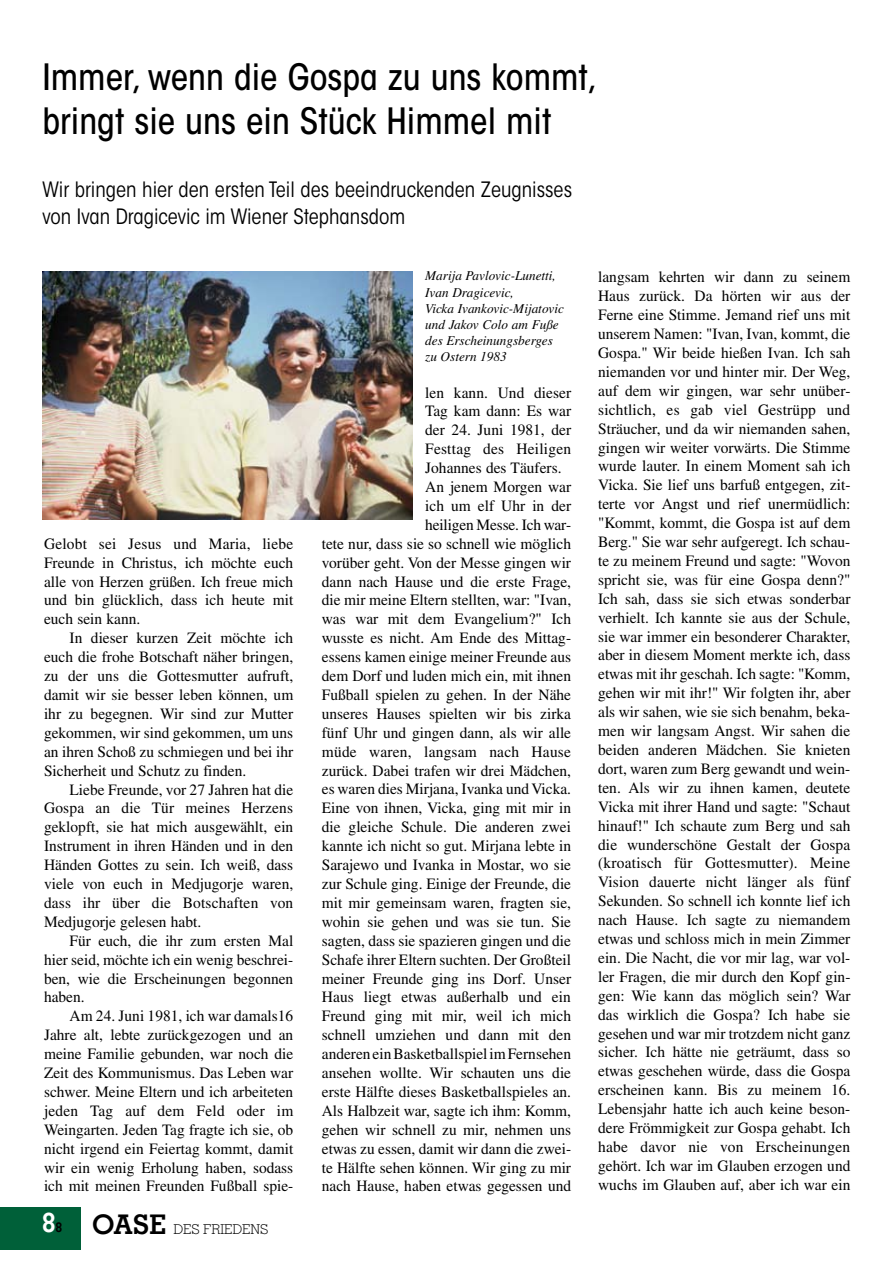
<style>
.page{position:relative;width:893px;height:1263px;background:#fff}
.page>*{position:absolute;margin:0;border:0;box-sizing:border-box;transform-origin:0 0}
.t1{font:500 condensed 36px/43.2px "ITC Avant Garde Std";color:#000}
.t2{font:condensed 21px/27px "ITC Avant Garde Std";color:#000}
.t3{font:15.75px/18.9px "Times LT Std";color:#000;text-align:justify}
.t4{font:italic 13.5px/16.2px "Times LT Std";color:#000}
.t5{font:300 13.5px "Memphis LT Std";color:#000}
.s1{font-weight:700;font-size:27px;color:#fff}
.s2{font-weight:700}
.s3{font-weight:700;font-size:27px}
</style>
<div class="page">
<div style="left:0;top:1208px;width:80px;height:42px;background:#006039"></div>
<img style="left:43px;top:271px;width:369px;height:248px">
<h1 class="t1" style="left:43px;top:56px;width:556px">Immer, wenn die Gospa zu uns kommt, bringt sie uns ein Stück Himmel mit</h1>
<h2 class="t2" style="left:43px;top:176px;width:531px">Wir bringen hier den ersten Teil des beeindruckenden Zeugnisses von Ivan Dragicevic im Wiener Stephansdom</h2>
<p class="t3" style="left:44px;top:534px;width:251px">Gelobt sei Jesus und Maria, liebe Freunde in Christus, ich möchte euch alle von Herzen grüßen. Ich freue mich und bin glücklich, dass ich heute mit euch sein kann.</p>
<p class="t3" style="left:44px;top:628px;width:251px;text-indent:26px">In dieser kurzen Zeit möchte ich euch die frohe Botschaft näher bringen, zu der uns die Gottesmutter aufruft, damit wir sie besser leben können, um ihr zu begegnen. Wir sind zur Mutter gekommen, wir sind gekommen, um uns an ihren Schoß zu schmiegen und bei ihr Sicherheit und Schutz zu finden.</p>
<p class="t3" style="left:44px;top:780px;width:251px;text-indent:26px">Liebe Freunde, vor 27 Jahren hat die Gospa an die Tür meines Herzens geklopft, sie hat mich ausgewählt, ein Instrument in ihren Händen und in den Händen Gottes zu sein. Ich weiß, dass viele von euch in Medjugorje waren, dass ihr über die Botschaften von Medjugorje gelesen habt.</p>
<p class="t3" style="left:44px;top:931px;width:251px;text-indent:26px">Für euch, die ihr zum ersten Mal hier seid, möchte ich ein wenig beschrei&shy;ben, wie die Erscheinungen begonnen haben.</p>
<p class="t3" style="left:44px;top:1006px;width:251px;text-indent:26px">Am 24. Juni 1981, ich war damals16<br>Jahre alt, lebte zurückgezogen und an meine Familie gebunden, war noch die Zeit des Kommunismus. Das Leben war schwer. Meine Eltern und ich arbeiteten jeden Tag auf dem Feld oder im Weingarten. Jeden Tag fragte ich sie, ob nicht irgend ein Feiertag kommt, damit wir ein wenig Erholung haben, sodass ich mit meinen Freunden Fußball spie-</p>
<p class="t5" style="left:42px;top:1221px;width:228px"><span class="s1">8</span><span class="s2">8</span> <span class="s3">OASE</span> DES FRIEDENS</p>
<p class="t4" style="left:425px;top:268px;width:140px">Marija Pavlovic-Lunetti,<br>Ivan Dragicevic,<br>Vicka Ivankovic-Mijatovic und Jakov Colo am Fuße des Erscheinungsberges zu Ostern 1983</p>
<p class="t3" style="left:425px;top:383px;width:147px">len kann. Und dieser</p>
<p class="t3" style="left:425px;top:402px;width:147px">Tag kam dann: Es war</p>
<p class="t3" style="left:425px;top:420px;width:147px">der 24. Juni 1981, der</p>
<p class="t3" style="left:425px;top:439px;width:147px">Festtag des Heiligen</p>
<p class="t3" style="left:425px;top:458px;width:138px">Johannes des Täufers.</p>
<p class="t3" style="left:425px;top:477px;width:147px">An jenem Morgen war</p>
<p class="t3" style="left:425px;top:496px;width:147px">ich um elf Uhr in der</p>
<p class="t3" style="left:425px;top:515px;width:147px">heiligen Messe. Ich war-</p>
<p class="t3" style="left:322px;top:534px;width:251px">tete nur, dass sie so schnell wie möglich</p>
<p class="t3" style="left:322px;top:553px;width:251px">vorüber geht. Von der Messe gingen wir</p>
<p class="t3" style="left:322px;top:572px;width:251px">dann nach Hause und die erste Frage,</p>
<p class="t3" style="left:322px;top:591px;width:251px">die mir meine Eltern stellten, war: "Ivan,</p>
<p class="t3" style="left:322px;top:609px;width:251px">was war mit dem Evangelium?" Ich</p>
<p class="t3" style="left:322px;top:628px;width:251px">wusste es nicht. Am Ende des Mittag-</p>
<p class="t3" style="left:322px;top:647px;width:251px">essens kamen einige meiner Freunde aus</p>
<p class="t3" style="left:322px;top:666px;width:251px">dem Dorf und luden mich ein, mit ihnen</p>
<p class="t3" style="left:322px;top:685px;width:251px">Fußball spielen zu gehen. In der Nähe</p>
<p class="t3" style="left:322px;top:704px;width:251px">unseres Hauses spielten wir bis zirka</p>
<p class="t3" style="left:322px;top:723px;width:251px">fünf Uhr und gingen dann, als wir alle</p>
<p class="t3" style="left:322px;top:742px;width:251px">müde waren, langsam nach Hause</p>
<p class="t3" style="left:322px;top:761px;width:251px">zurück. Dabei trafen wir drei Mädchen,</p>
<p class="t3" style="left:322px;top:780px;width:251px">es waren dies Mirjana, Ivanka und Vicka.</p>
<p class="t3" style="left:322px;top:798px;width:251px">Eine von ihnen, Vicka, ging mit mir in</p>
<p class="t3" style="left:322px;top:817px;width:251px">die gleiche Schule. Die anderen zwei</p>
<p class="t3" style="left:322px;top:836px;width:251px">kannte ich nicht so gut. Mirjana lebte in</p>
<p class="t3" style="left:322px;top:855px;width:251px">Sarajewo und Ivanka in Mostar, wo sie</p>
<p class="t3" style="left:322px;top:874px;width:251px">zur Schule ging. Einige der Freunde, die</p>
<p class="t3" style="left:322px;top:893px;width:251px">mit mir gemeinsam waren, fragten sie,</p>
<p class="t3" style="left:322px;top:912px;width:251px">wohin sie gehen und was sie tun. Sie</p>
<p class="t3" style="left:322px;top:931px;width:251px">sagten, dass sie spazieren gingen und die</p>
<p class="t3" style="left:322px;top:950px;width:251px">Schafe ihrer Eltern suchten. Der Großteil</p>
<p class="t3" style="left:322px;top:969px;width:251px">meiner Freunde ging ins Dorf. Unser</p>
<p class="t3" style="left:322px;top:987px;width:251px">Haus liegt etwas außerhalb und ein</p>
<p class="t3" style="left:322px;top:1006px;width:251px">Freund ging mit mir, weil ich mich</p>
<p class="t3" style="left:322px;top:1025px;width:251px">schnell umziehen und dann mit den</p>
<p class="t3" style="left:322px;top:1044px;width:251px">anderen ein Basketballspiel im Fernsehen</p>
<p class="t3" style="left:322px;top:1063px;width:251px">ansehen wollte. Wir schauten uns die</p>
<p class="t3" style="left:322px;top:1082px;width:251px">erste Hälfte dieses Basketballspieles an.</p>
<p class="t3" style="left:322px;top:1101px;width:251px">Als Halbzeit war, sagte ich ihm: Komm,</p>
<p class="t3" style="left:322px;top:1120px;width:251px">gehen wir schnell zu mir, nehmen uns</p>
<p class="t3" style="left:322px;top:1139px;width:251px">etwas zu essen, damit wir dann die zwei-</p>
<p class="t3" style="left:322px;top:1158px;width:251px">te Hälfte sehen können. Wir ging zu mir</p>
<p class="t3" style="left:322px;top:1176px;width:251px">nach Hause, haben etwas gegessen und</p>
<p class="t3" style="left:598px;top:268px;width:254px">langsam kehrten wir dann zu seinem Haus zurück. Da hörten wir aus der Ferne eine Stimme. Jemand rief uns mit unserem Namen: "Ivan, Ivan, kommt, die Gospa." Wir beide hießen Ivan. Ich sah niemanden vor und hinter mir. Der Weg, auf dem wir gingen, war sehr unüber&shy;sichtlich, es gab viel Gestrüpp und Sträucher, und da wir niemanden sahen, gingen wir weiter vorwärts. Die Stimme wurde lauter. In einem Moment sah ich Vicka. Sie lief uns barfuß entgegen, zit&shy;terte vor Angst und rief unermüdlich: "Kommt, kommt, die Gospa ist auf dem Berg." Sie war sehr aufgeregt. Ich schau&shy;te zu meinem Freund und sagte: "Wovon spricht sie, was für eine Gospa denn?" Ich sah, dass sie sich etwas sonderbar verhielt. Ich kannte sie aus der Schule, sie war immer ein besonderer Charakter, aber in diesem Moment merkte ich, dass etwas mit ihr geschah. Ich sagte: "Komm, gehen wir mit ihr!" Wir folgten ihr, aber als wir sahen, wie sie sich benahm, beka&shy;men wir langsam Angst. Wir sahen die beiden anderen Mädchen. Sie knieten dort, waren zum Berg gewandt und wein&shy;ten. Als wir zu ihnen kamen, deutete Vicka mit ihrer Hand und sagte: "Schaut hinauf!" Ich schaute zum Berg und sah die wunderschöne Gestalt der Gospa (kroatisch für Gottesmutter). Meine Vision dauerte nicht länger als fünf Sekunden. So schnell ich konnte lief ich nach Hause. Ich sagte zu niemandem etwas und schloss mich in mein Zimmer ein. Die Nacht, die vor mir lag, war vol&shy;ler Fragen, die mir durch den Kopf gin&shy;gen: Wie kann das möglich sein? War das wirklich die Gospa? Ich habe sie gesehen und war mir trotzdem nicht ganz sicher. Ich hätte nie geträumt, dass so etwas geschehen würde, dass die Gospa erscheinen kann. Bis zu meinem 16.<br>Lebensjahr hatte ich auch keine beson&shy;dere Frömmigkeit zur Gospa gehabt. Ich habe davor nie von Erscheinungen gehört. Ich war im Glauben erzogen und wuchs im Glauben auf, aber ich war ein</p>
</div>
